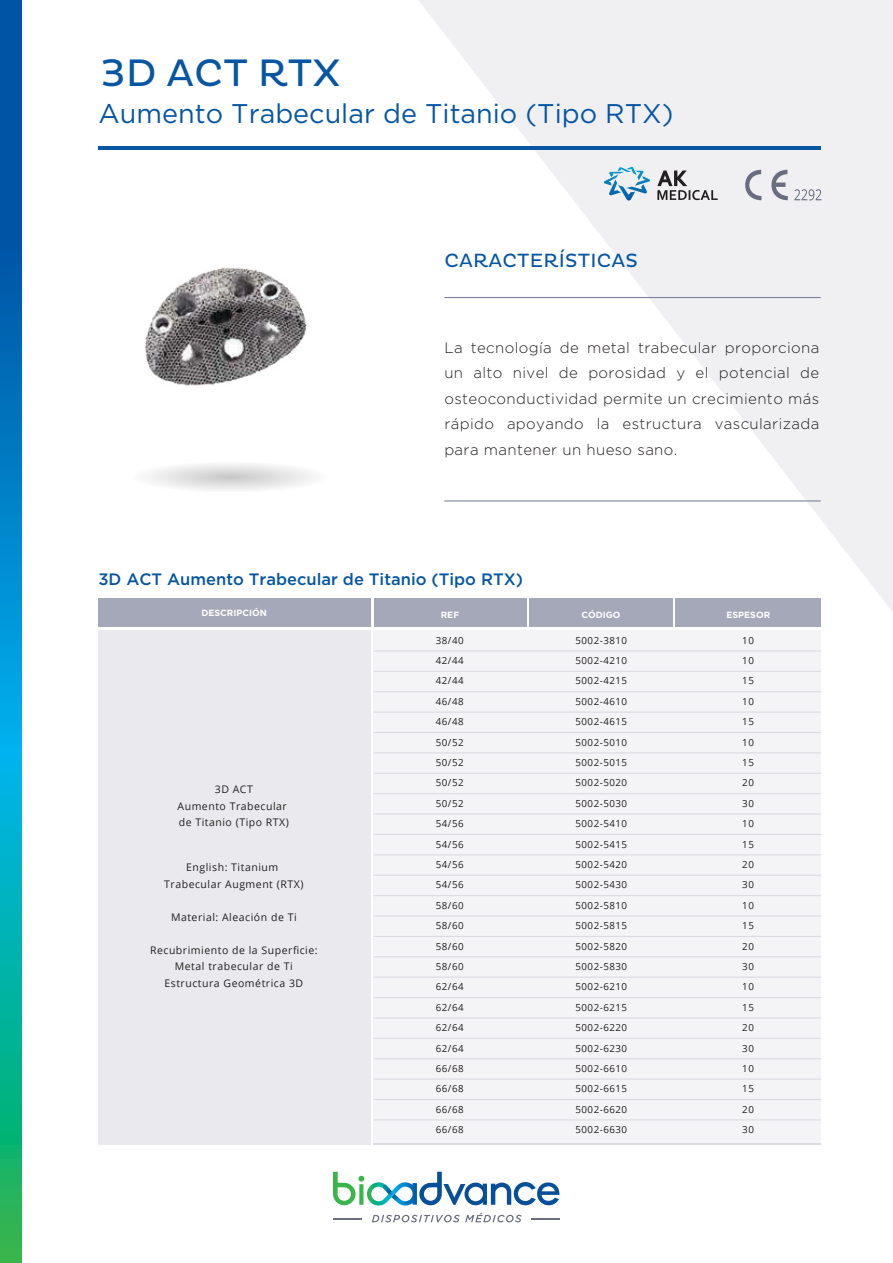
<style>
.page{position:relative;width:893px;height:1263px;background:#fff}
.page>*{position:absolute;margin:0;border:0;box-sizing:border-box;transform-origin:0 0}
.t1{font:39px "Pluto";color:#0756a4}
.t2{font:27px "Gotham";color:#0756a4}
.t3{font:19.5px "Pluto";letter-spacing:.01em;color:#0756a4}
.t4{font:500 16.5px "Gotham";color:#0756a4}
.t5{font:300 15px/25.5px "Gotham";letter-spacing:.025em;color:#231f20;text-align:justify}
.t6{font:10.5px/16.5px "Open Sans";letter-spacing:.05em;color:#231f20;text-align:center}
.t7{font:9.75px/20.4px "Open Sans";letter-spacing:.05em;color:#231f20;text-align:justify}
.t8{font:700 9px "Gotham";color:#fff}
</style>
<div class="page">
<svg style="left:408px;top:0;width:485px;height:627px"></svg>
<svg style="left:0;top:0;width:21px;height:1263px;background:#038db0"></svg>
<svg style="left:333px;top:1172px;width:226px;height:34px"></svg>
<svg style="left:334px;top:1218px;width:28px;height:1px"></svg>
<svg style="left:531px;top:1218px;width:29px;height:1px"></svg>
<svg style="left:372px;top:1213px;width:150px;height:9px"></svg>
<svg style="left:745px;top:170px;width:16px;height:30px"></svg>
<svg style="left:771px;top:170px;width:17px;height:30px"></svg>
<svg style="left:794px;top:189px;width:27px;height:11px"></svg>
<svg style="left:657px;top:171px;width:61px;height:29px"></svg>
<svg style="left:604px;top:167px;width:46px;height:29px"></svg>
<div style="left:98px;top:598px;width:272px;height:29px;background:#a5a8b9"></div>
<div style="left:98px;top:630px;width:272px;height:514px;background:#eaeaee"></div>
<div style="left:374px;top:598px;width:152px;height:29px;background:#a5a8b9"></div>
<div style="left:676px;top:598px;width:145px;height:29px;background:#a5a8b9"></div>
<div style="left:373px;top:630px;width:448px;height:514px;background:#f4f4f6"></div>
<hr style="left:374px;top:650px;width:447px;height:1px;background:#dbdbe2">
<hr style="left:374px;top:671px;width:447px;height:1px;background:#dbdbe2">
<hr style="left:374px;top:691px;width:447px;height:1px;background:#dbdbe2">
<hr style="left:374px;top:711px;width:447px;height:2px;background:#dbdbe2">
<hr style="left:374px;top:752px;width:447px;height:1px;background:#dbdbe2">
<hr style="left:374px;top:793px;width:447px;height:1px;background:#dbdbe2">
<hr style="left:374px;top:834px;width:447px;height:1px;background:#dbdbe2">
<hr style="left:374px;top:875px;width:447px;height:1px;background:#dbdbe2">
<hr style="left:374px;top:915px;width:447px;height:1px;background:#dbdbe2">
<hr style="left:374px;top:956px;width:447px;height:1px;background:#dbdbe2">
<hr style="left:374px;top:997px;width:447px;height:1px;background:#dbdbe2">
<hr style="left:374px;top:1038px;width:447px;height:1px;background:#dbdbe2">
<hr style="left:374px;top:1078px;width:447px;height:2px;background:#dbdbe2">
<hr style="left:374px;top:1119px;width:447px;height:1px;background:#dbdbe2">
<hr style="left:374px;top:732px;width:447px;height:1px;background:#dbdbe2">
<hr style="left:374px;top:773px;width:447px;height:1px;background:#dbdbe2">
<hr style="left:374px;top:813px;width:447px;height:2px;background:#dbdbe2">
<hr style="left:374px;top:854px;width:447px;height:1px;background:#dbdbe2">
<hr style="left:374px;top:895px;width:447px;height:1px;background:#dbdbe2">
<hr style="left:374px;top:936px;width:447px;height:1px;background:#dbdbe2">
<hr style="left:374px;top:976px;width:447px;height:2px;background:#dbdbe2">
<hr style="left:374px;top:1017px;width:447px;height:1px;background:#dbdbe2">
<hr style="left:374px;top:1058px;width:447px;height:1px;background:#dbdbe2">
<hr style="left:374px;top:1099px;width:447px;height:1px;background:#dbdbe2">
<div style="left:529px;top:598px;width:144px;height:29px;background:#a5a8b9"></div>
<hr style="left:373px;top:1143px;width:448px;height:1px;background:#dbdbe2">
<img style="left:144px;top:267px;width:163px;height:119px">
<hr style="left:98px;top:147px;width:723px;height:3px;background:#0756a4">
<svg style="left:89px;top:461px;width:282px;height:31px"></svg>
<hr style="left:444px;top:297px;width:377px;height:1px;background:#7c829b">
<hr style="left:444px;top:500px;width:377px;height:1px;background:#7c829b">
<h1 class="t1" style="left:101px;top:51px;width:242px">3D ACT RTX</h1>
<h2 class="t2" style="left:99px;top:96px;width:577px">Aumento Trabecular de Titanio (Tipo RTX)</h2>
<h3 class="t3" style="left:444px;top:249px;width:195px">CARACTERÍSTICAS</h3>
<h3 class="t5" style="left:444px;top:334px;width:376px">La tecnología de metal trabecular proporciona un alto nivel de porosidad y el potencial de osteoconductividad permite un crecimiento más rápido apoyando la estructura vascularizada para mantener un hueso sano.</h3>
<h3 class="t4" style="left:98px;top:569px;width:426px">3D ACT Aumento Trabecular de Titanio (Tipo RTX)</h3>
<p class="t8" style="left:201px;top:607px;width:67px">DESCRIPCIÓN</p>
<p class="t8" style="left:441px;top:608px;width:20px">REF</p>
<p class="t8" style="left:726px;top:608px;width:45px">ESPESOR</p>
<p class="t8" style="left:581px;top:608px;width:41px">CÓDIGO</p>
<p class="t6" style="left:178px;top:781px;width:113px">3D ACT<br>Aumento Trabecular de Titanio (Tipo RTX)</p>
<p class="t6" style="left:164px;top:859px;width:141px">English: Titanium<br>Trabecular Augment (RTX)</p>
<p class="t6" style="left:171px;top:908px;width:127px">Material: Aleación de Ti</p>
<p class="t6" style="left:150px;top:941px;width:169px">Recubrimiento de la Superficie:<br>Metal trabecular de Ti<br>Estructura Geométrica 3D</p>
<p class="t7" style="left:436px;top:630px;width:29px">38/40<br>42/44<br>42/44<br>46/48<br>46/48<br>50/52<br>50/52<br>50/52<br>50/52<br>54/56<br>54/56<br>54/56<br>54/56<br>58/60<br>58/60<br>58/60<br>58/60<br>62/64<br>62/64<br>62/64<br>62/64<br>66/68<br>66/68<br>66/68<br>66/68</p>
<p class="t7" style="left:742px;top:630px;width:13px">10<br>10<br>15<br>10<br>15<br>10<br>15<br>20<br>30<br>10<br>15<br>20<br>30<br>10<br>15<br>20<br>30<br>10<br>15<br>20<br>30<br>10<br>15<br>20<br>30</p>
<p class="t7" style="left:575px;top:630px;width:53px">5002-3810<br>5002-4210<br>5002-4215<br>5002-4610<br>5002-4615<br>5002-5010<br>5002-5015<br>5002-5020<br>5002-5030<br>5002-5410<br>5002-5415<br>5002-5420<br>5002-5430<br>5002-5810<br>5002-5815<br>5002-5820<br>5002-5830<br>5002-6210<br>5002-6215<br>5002-6220<br>5002-6230<br>5002-6610<br>5002-6615<br>5002-6620<br>5002-6630</p>
</div>
